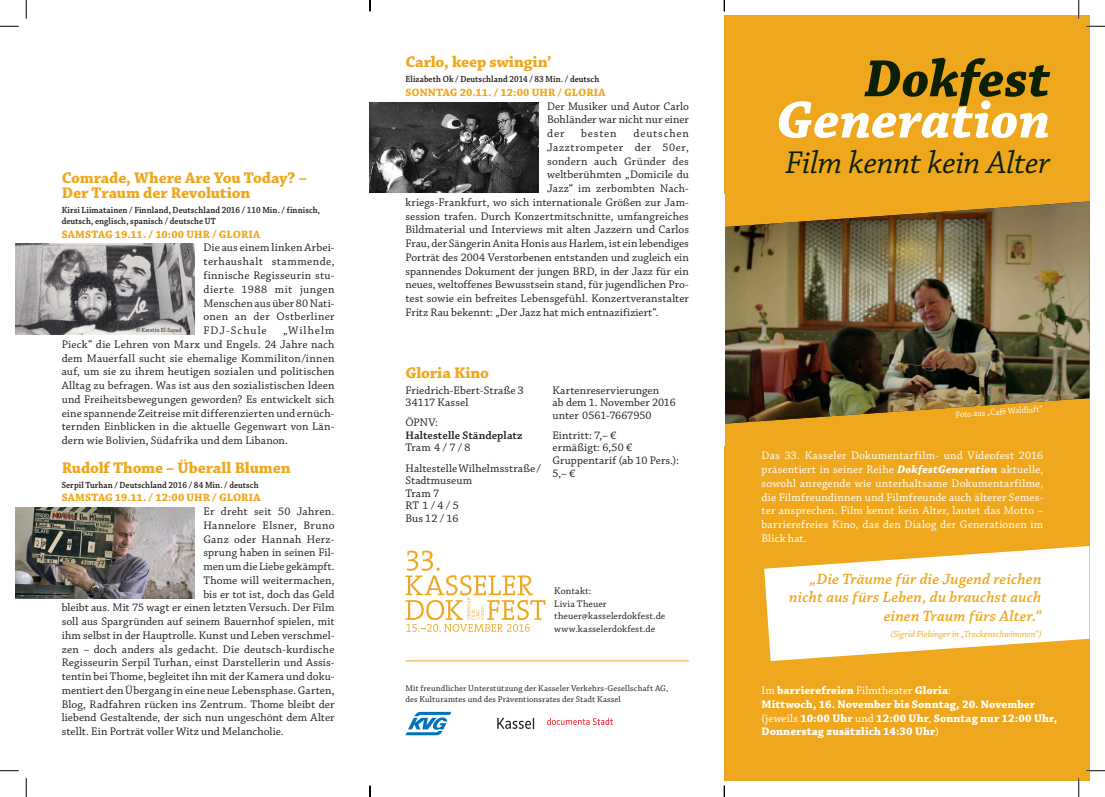
<style>
.page{position:relative;width:1105px;height:797px;background:#fff}
.page>*{position:absolute;margin:0;border:0;box-sizing:border-box;transform-origin:0 0}
.t1{font:italic 700 55px "Chaparral Pro";color:#fff}
.t2{font:italic 700 55px "Chaparral Pro";letter-spacing:-.005em;color:#0c1f00}
.t3{font:italic 33.12px "Chaparral Pro";letter-spacing:-.01em;color:#0c1f00}
.t4{font:700 16.25px/15px "Chaparral Pro";letter-spacing:-.01em;color:#efa81e}
.t5{font:italic 600 15.75px/18.2px "Chaparral Pro";letter-spacing:.015em;color:#efa81e;text-align:right}
.t6{font:11.5px/13.8px "Chaparral Pro";letter-spacing:.01em;color:#231f20}
.t7{font:11.5px/13.8px "Chaparral Pro";letter-spacing:.015em;color:#fff;text-align:justify}
.t8{font:700 11.5px/13.8px "Chaparral Pro";letter-spacing:.005em;color:#fff}
.t9{font:600 11.5px "Chaparral Pro";letter-spacing:.005em;color:#231f20}
.t10{font:11.5px "Chaparral Pro";letter-spacing:.045em;color:#231f20}
.t11{font:11.5px "Chaparral Pro";letter-spacing:.075em;color:#231f20}
.t12{font:700 11.25px "Chaparral Pro";letter-spacing:.005em;color:#efa81e}
.t13{font:10px/12.5px "Chaparral Pro";letter-spacing:.01em;color:#231f20}
.t14{font:600 9.38px/11.2px "Chaparral Pro";letter-spacing:.01em;color:#231f20;scale:.92 1}
.t15{font:italic 9.38px "Chaparral Pro";letter-spacing:.005em;color:#efa81e}
.t16{font:9.38px "Chaparral Pro";color:#fff;scale:.92 1}
.t17{font:8.75px/10px "Chaparral Pro";letter-spacing:.015em;color:#231f20}
.t18{font:6.25px "Chaparral Pro";letter-spacing:.015em;color:#231f20;scale:.92 1}
.s1{font-weight:700;font-style:italic}
.s2{font-weight:400}
</style>
<div class="page">
<img style="left:370px;top:102px;width:168px;height:90px">
<img style="left:16px;top:244px;width:179px;height:90px">
<img style="left:16px;top:507px;width:179px;height:91px">
<svg style="left:405px;top:550px;width:140px;height:81px"></svg>
<svg style="left:405px;top:712px;width:46px;height:23px"></svg>
<svg style="left:497px;top:717px;width:37px;height:12px"></svg>
<svg style="left:547px;top:717px;width:66px;height:8px"></svg>
<div style="left:724px;top:16px;width:365px;height:765px;background:#efa81e"></div>
<svg style="left:764px;top:546px;width:325px;height:115px;fill:#fff"></svg>
<img style="left:724px;top:202px;width:365px;height:222px">
<hr style="left:405px;top:660px;width:284px;height:1px;background:#efa81e">
<svg style="left:0;top:25px;width:19px;height:2px"></svg>
<svg style="left:1086px;top:25px;width:19px;height:2px"></svg>
<svg style="left:0;top:770px;width:19px;height:1px"></svg>
<svg style="left:1086px;top:770px;width:19px;height:1px"></svg>
<svg style="left:25px;top:0;width:2px;height:19px"></svg>
<svg style="left:25px;top:778px;width:2px;height:19px"></svg>
<svg style="left:1078px;top:0;width:1px;height:19px"></svg>
<svg style="left:1078px;top:778px;width:1px;height:19px"></svg>
<svg style="left:369px;top:0;width:2px;height:11px"></svg>
<svg style="left:369px;top:785px;width:2px;height:12px"></svg>
<svg style="left:724px;top:785px;width:1px;height:12px"></svg>
<h3 class="t4" style="left:62px;top:171px;width:247px">Comrade, Where Are You Today? –<br>Der Traum der Revolution</h3>
<p class="t14" style="left:62px;top:204px;width:283px">Kirsi Liimatainen / Finnland, Deutschland 2016 / 110 Min. / finnisch, deutsch, englisch, spanisch / deutsche UT</p>
<p class="t12" style="left:62px;top:227px;width:200px">SAMSTAG 19.11. / 10:00 UHR / GLORIA</p>
<p class="t6" style="left:203px;top:241px;width:133px;text-align:justify">Die aus einem linken Arbei&shy;terhaushalt stammende, finnische Regisseurin stu&shy;dierte 1988 mit jungen Menschen aus über 80 Nati&shy;onen an der Ostberliner FDJ-Schule</p>
<p class="t6" style="left:62px;top:324px;width:274px;text-align:justify;text-indent:221px">„Wilhelm Pieck“ die Lehren von Marx und Engels. 24 Jahre nach dem Mauerfall sucht sie ehemalige Kommiliton/innen auf, um sie zu ihrem heutigen sozialen und politischen Alltag zu befragen. Was ist aus den sozialistischen Ideen und Freiheitsbewegungen geworden? Es entwickelt sich eine spannende Zeitreise mit differenzierten und ernüch&shy;ternden Einblicken in die aktuelle Gegenwart von Län&shy;dern wie Bolivien, Südafrika und dem Libanon.</p>
<h3 class="t4" style="left:62px;top:460px;width:230px">Rudolf Thome – Überall Blumen</h3>
<p class="t14" style="left:62px;top:479px;width:216px">Serpil Turhan / Deutschland 2016 / 84 Min. / deutsch</p>
<p class="t12" style="left:62px;top:491px;width:200px">SAMSTAG 19.11. / 12:00 UHR / GLORIA</p>
<p class="t6" style="left:203px;top:505px;width:133px">Er dreht seit 50 Jahren.</p>
<p class="t6" style="left:203px;top:519px;width:133px">Hannelore Elsner, Bruno</p>
<p class="t6" style="left:203px;top:532px;width:133px">Ganz oder Hannah Herz-</p>
<p class="t6" style="left:203px;top:546px;width:133px">sprung haben in seinen Fil-</p>
<p class="t6" style="left:203px;top:560px;width:133px">men um die Liebe gekämpft.</p>
<p class="t6" style="left:203px;top:574px;width:133px">Thome will weitermachen,</p>
<p class="t6" style="left:203px;top:587px;width:133px">bis er tot ist, doch das Geld</p>
<p class="t6" style="left:62px;top:601px;width:274px">bleibt aus. Mit 75 wagt er einen letzten Versuch. Der Film</p>
<p class="t6" style="left:62px;top:615px;width:274px">soll aus Spargründen auf seinem Bauernhof spielen, mit</p>
<p class="t6" style="left:62px;top:629px;width:274px">ihm selbst in der Hauptrolle. Kunst und Leben verschmel-</p>
<p class="t6" style="left:62px;top:642px;width:274px">zen – doch anders als gedacht. Die deutsch-kurdische</p>
<p class="t6" style="left:62px;top:656px;width:274px">Regisseurin Serpil Turhan, einst Darstellerin und Assis-</p>
<p class="t6" style="left:62px;top:670px;width:274px">tentin bei Thome, begleitet ihn mit der Kamera und doku-</p>
<p class="t6" style="left:62px;top:684px;width:274px">mentiert den Übergang in eine neue Lebensphase. Garten,</p>
<p class="t6" style="left:62px;top:697px;width:274px">Blog, Radfahren rücken ins Zentrum. Thome bleibt der</p>
<p class="t6" style="left:62px;top:711px;width:274px">liebend Gestaltende, der sich nun ungeschönt dem Alter</p>
<p class="t6" style="left:62px;top:725px;width:224px">stellt. Ein Porträt voller Witz und Melancholie.</p>
<p class="t18" style="left:136px;top:326px;width:51px">© Kerstin El-Sayed</p>
<h3 class="t4" style="left:405px;top:55px;width:148px">Carlo, keep swingin’</h3>
<p class="t14" style="left:405px;top:74px;width:212px">Elizabeth Ok / Deutschland 2014 / 83 Min. / deutsch</p>
<p class="t12" style="left:405px;top:86px;width:202px">SONNTAG 20.11. / 12:00 UHR / GLORIA</p>
<p class="t6" style="left:547px;top:99px;width:143px;text-align:justify">Der Musiker und Autor Carlo Bohländer war nicht nur einer der</p>
<p class="t6" style="left:581px;top:127px;width:37px">besten</p>
<p class="t11" style="left:633px;top:127px;width:57px">deutschen</p>
<p class="t10" style="left:547px;top:141px;width:143px">Jazztrompeter der 50er,</p>
<p class="t6" style="left:547px;top:154px;width:143px">sondern auch Gründer des</p>
<p class="t6" style="left:547px;top:168px;width:143px">weltberühmten „Domicile du</p>
<p class="t6" style="left:547px;top:182px;width:143px">Jazz“ im zerbombten Nach-</p>
<p class="t6" style="left:405px;top:196px;width:285px">kriegs-Frankfurt, wo sich internationale Größen zur Jam-</p>
<p class="t6" style="left:405px;top:209px;width:285px">session trafen. Durch Konzertmitschnitte, umfangreiches</p>
<p class="t6" style="left:405px;top:223px;width:285px">Bildmaterial und Interviews mit alten Jazzern und Carlos</p>
<p class="t6" style="left:405px;top:237px;width:285px">Frau, der Sängerin Anita Honis aus Harlem, ist ein lebendiges</p>
<p class="t6" style="left:405px;top:251px;width:285px">Porträt des 2004 Verstorbenen entstanden und zugleich ein</p>
<p class="t6" style="left:405px;top:264px;width:285px">spannendes Dokument der jungen BRD, in der Jazz für ein</p>
<p class="t6" style="left:405px;top:278px;width:285px">neues, weltoffenes Bewusstsein stand, für jugendlichen Pro-</p>
<p class="t6" style="left:405px;top:292px;width:285px">test sowie ein befreites Lebensgefühl. Konzertveranstalter</p>
<p class="t6" style="left:405px;top:306px;width:255px">Fritz Rau bekennt: „Der Jazz hat mich entnazifiziert“.</p>
<h3 class="t4" style="left:405px;top:365px;width:85px">Gloria Kino</h3>
<p class="t6" style="left:405px;top:384px;width:120px;line-height:12.5px">Friedrich-Ebert-Straße 3<br>34117 Kassel</p>
<p class="t6" style="left:405px;top:416px;width:34px">ÖPNV:</p>
<p class="t9" style="left:405px;top:429px;width:119px">Haltestelle Ständeplatz</p>
<p class="t6" style="left:405px;top:438px;width:137px;line-height:20px">Tram 4 / 7 / 8<br>Haltestelle Wilhelmsstraße/</p>
<p class="t6" style="left:405px;top:474px;width:68px;line-height:12.5px">Stadtmuseum<br>Tram 7<br>RT 1 / 4 / 5<br>Bus 12 / 16</p>
<p class="t6" style="left:552px;top:384px;width:125px;line-height:12.5px">Kartenreservierungen<br>ab dem 1. November 2016 unter 0561-7667950</p>
<p class="t6" style="left:552px;top:429px;width:128px;line-height:12.5px">Eintritt: 7,– €<br>ermäßigt: 6,50 €<br>Gruppentarif (ab 10 Pers.):<br>5,– €</p>
<p class="t13" style="left:554px;top:585px;width:113px">Kontakt:<br>Livia Theuer theuer@kasselerdokfest.de www.kasselerdokfest.de</p>
<p class="t17" style="left:405px;top:684px;width:264px">Mit freundlicher Unterstützung der Kasseler Verkehrs-Gesellschaft AG, des Kulturamtes und des Präventionsrates der Stadt Kassel</p>
<h1 class="t2" style="left:864px;top:47px;width:187px">Dokfest</h1>
<h1 class="t1" style="left:776px;top:88px;width:275px">Generation</h1>
<h2 class="t3" style="left:785px;top:144px;width:266px">Film kennt kein Alter</h2>
<p class="t16" style="left:955px;top:409px;width:96px;rotate:-4deg">Foto aus „Café Waldluft“</p>
<p class="t7" style="left:761px;top:449px;width:283px">Das 33. Kasseler Dokumentarfilm- und Videofest 2016 präsentiert in seiner Reihe <span class="s1">DokfestGeneration</span> aktuelle, sowohl anregende wie unterhaltsame Dokumentarfilme, die Filmfreundinnen und Filmfreunde auch älterer Semes&shy;ter ansprechen. Film kennt kein Alter, lautet das Motto – barrierefreies Kino, das den Dialog der Generationen im Blick hat.</p>
<h3 class="t5" style="left:789px;top:570px;width:254px">„Die Träume für die Jugend reichen nicht aus fürs Leben, du brauchst auch einen Traum fürs Alter.“</h3>
<p class="t15" style="left:890px;top:628px;width:153px">(Sigrid Fiebinger in „Trockenschwimmen“)</p>
<p class="t8" style="left:761px;top:683px;width:297px"><span class="s2">Im</span> barrierefreien <span class="s2">Filmtheater</span> Gloria<span class="s2">:<br></span>Mittwoch, 16. November bis Sonntag, 20. November <span class="s2">(jeweils</span> 10:00 Uhr <span class="s2">und</span> 12:00 Uhr<span class="s2">,</span> Sonntag nur 12:00 Uhr, Donnerstag zusätzlich 14:30 Uhr<span class="s2">)</span></p>
</div>
